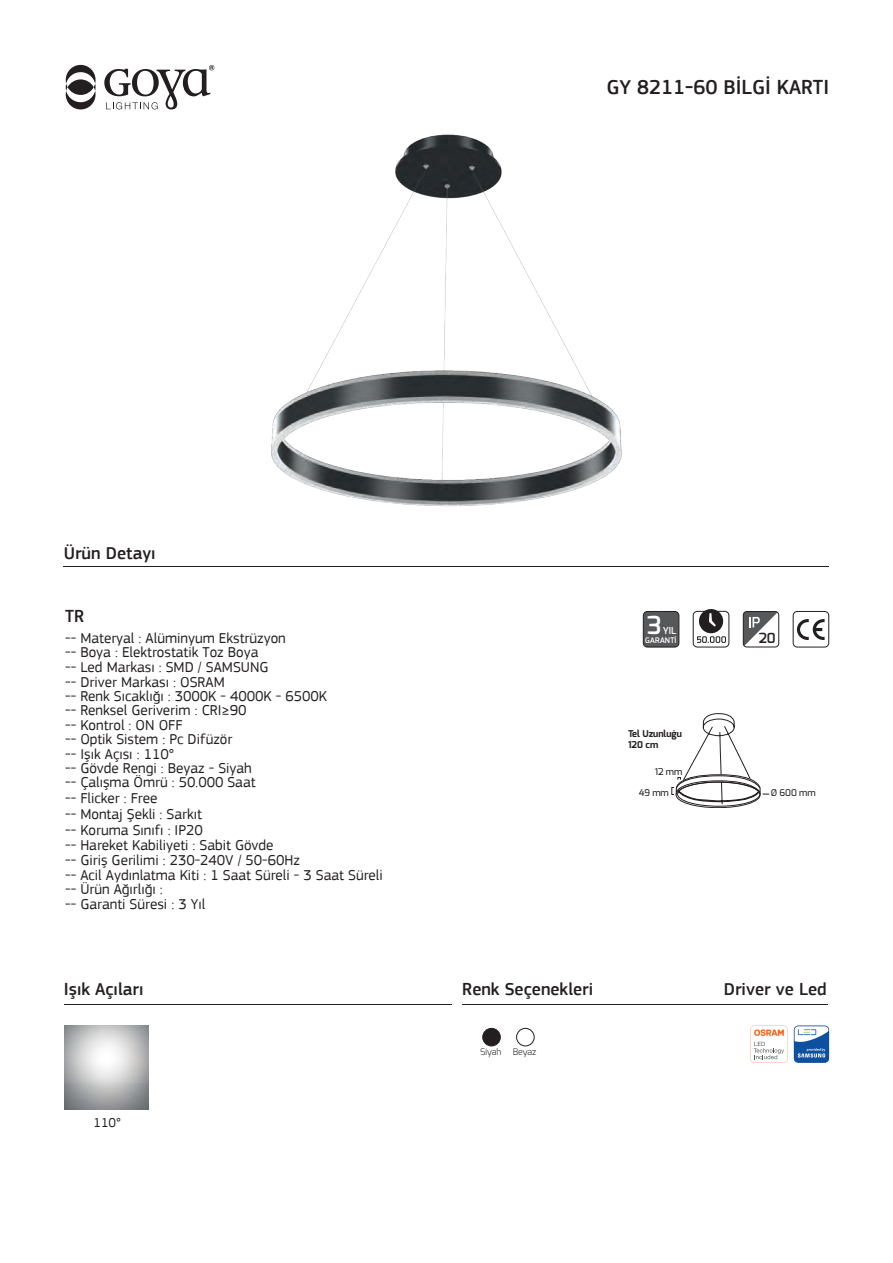
<style>
.page{position:relative;width:893px;height:1263px;background:#fff}
.page>*{position:absolute;margin:0;border:0;box-sizing:border-box;transform-origin:0 0}
.t1{font:600 24.9px "Exo";color:#fff}
.t2{font:500 21px "PF Square Sans Pro";color:#231f20}
.t3{font:500 18px "PF Square Sans Pro";color:#231f20}
.t4{font:15px/14.4px "PF Square Sans Pro";color:#231f20}
.t5{font:600 13.95px "Exo";color:#231f20}
.t6{font:13.5px "PF Square Sans Pro";color:#231f20}
.t7{font:700 9.45px/11.2px "Exo";color:#231f20}
.t8{font:600 9.45px "Exo";color:#fff}
.t9{font:500 9.3px "Exo";letter-spacing:-.005em;color:#231f20}
.t10{font:300 9px "Exo";color:#231f20}
.t11{font:600 7.65px "Exo";color:#fff}
</style>
<div class="page">
<hr style="left:64px;top:1004px;width:387px;height:1px;background:#231f20">
<hr style="left:64px;top:566px;width:765px;height:1px;background:#231f20">
<hr style="left:462px;top:1004px;width:366px;height:1px;background:#231f20">
<svg style="left:66px;top:65px;width:30px;height:44px"></svg>
<svg style="left:104px;top:65px;width:110px;height:44px"></svg>
<div style="left:516px;top:1028px;width:18px;height:18px;border:1px solid #231f20;border-radius:50%"></div>
<div style="left:483px;top:1028px;width:17px;height:18px;background:#231f20;border-radius:50%"></div>
<div style="left:482px;top:1028px;width:19px;height:18px;border:1px solid #231f20;border-radius:50%"></div>
<div style="left:793px;top:611px;width:36px;height:36px;border:1px solid #231f20;border-radius:4px"></div>
<svg style="left:797px;top:619px;width:28px;height:21px"></svg>
<div style="left:743px;top:611px;width:36px;height:36px;border:1px solid #231f20;border-radius:4px"></div>
<svg style="left:743px;top:611px;width:34px;height:35px"></svg>
<div style="left:643px;top:611px;width:36px;height:36px;background:#57585a;border-radius:4px"></div>
<div style="left:643px;top:611px;width:36px;height:36px;border:1px solid #231f20;border-radius:4px"></div>
<img style="left:64px;top:1025px;width:84px;height:85px">
<svg style="left:750px;top:1026px;width:38px;height:37px"></svg>
<svg style="left:794px;top:1026px;width:35px;height:37px"></svg>
<div style="left:693px;top:611px;width:36px;height:36px;border:1px solid #231f20;border-radius:4px"></div>
<svg style="left:697px;top:609px;width:29px;height:34px"></svg>
<img style="left:271px;top:134px;width:351px;height:373px">
<svg style="left:671px;top:713px;width:99px;height:94px"></svg>
<p class="t3" style="left:64px;top:543px;width:93px">Ürün Detayı</p>
<p class="t3" style="left:65px;top:606px;width:21px">TR</p>
<p class="t4" style="left:65px;top:631px;width:263px">-- Materyal : Alüminyum Ekstrüzyon<br>-- Boya : Elektrostatik Toz Boya<br>-- Led Markası : SMD / SAMSUNG<br>-- Driver Markası : OSRAM<br>-- Renk Sıcaklığı : 3000K - 4000K - 6500K -- Renksel Geriverim : CRI≥90<br>-- Kontrol : ON OFF<br>-- Optik Sistem : Pc Difüzör<br>-- Işık Açısı : 110°<br>-- Gövde Rengi : Beyaz - Siyah<br>-- Çalışma Ömrü : 50.000 Saat</p>
<p class="t4" style="left:65px;top:791px;width:139px;line-height:15.6px">-- Flicker : Free<br>-- Montaj Şekli : Sarkıt -- Koruma Sınıfı : IP20</p>
<p class="t4" style="left:65px;top:852px;width:236px">-- Giriş Gerilimi : 230-240V / 50-60Hz</p>
<p class="t4" style="left:65px;top:829px;width:319px;line-height:30.3px">-- Hareket Kabiliyeti : Sabit Gövde<br>-- Acil Aydınlatma Kiti : 1 Saat Süreli - 3 Saat Süreli</p>
<p class="t4" style="left:65px;top:882px;width:141px">-- Ürün Ağırlığı :<br>-- Garanti Süresi : 3 Yıl</p>
<h2 class="t2" style="left:606px;top:75px;width:224px">GY 8211-60 BİLGİ KARTI</h2>
<h1 class="t1" style="left:647px;top:609px;width:16px">3</h1>
<p class="t8" style="left:663px;top:624px;width:15px">YIL</p>
<p class="t11" style="left:645px;top:635px;width:33px">GARANTİ</p>
<p class="t5" style="left:759px;top:629px;width:19px">20</p>
<p class="t7" style="left:628px;top:728px;width:55px">Tel Uzunluğu<br>120 cm</p>
<p class="t9" style="left:655px;top:766px;width:29px">12 mm</p>
<p class="t9" style="left:639px;top:786px;width:32px">49 mm</p>
<p class="t9" style="left:771px;top:786px;width:46px">Ø 600 mm</p>
<p class="t3" style="left:64px;top:979px;width:81px">Işık Açıları</p>
<p class="t3" style="left:462px;top:979px;width:132px">Renk Seçenekleri</p>
<p class="t3" style="left:724px;top:979px;width:104px">Driver ve Led</p>
<p class="t6" style="left:94px;top:1115px;width:29px">110°</p>
<p class="t10" style="left:480px;top:1046px;width:23px">Siyah</p>
<p class="t10" style="left:513px;top:1046px;width:25px">Beyaz</p>
</div>
